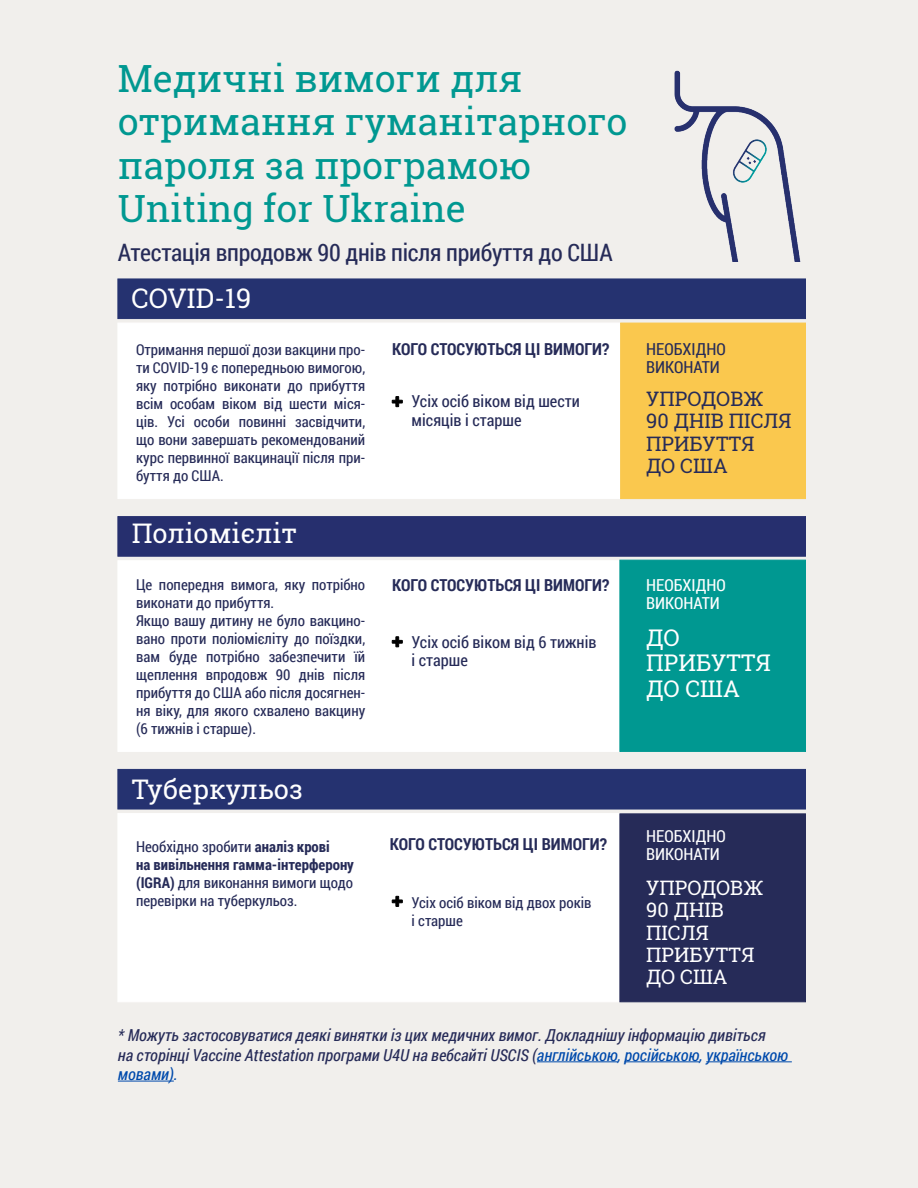
<style>
.page{position:relative;width:918px;height:1188px;background:#f1efec}
.page>*{position:absolute;margin:0;border:0;box-sizing:border-box;transform-origin:0 0}
.t1{font:37.5px/43.5px "Roboto Slab";color:#009891}
.t2{font:27px "Roboto Slab";color:#fff}
.t3{font:24px "Roboto Condensed";letter-spacing:-.01em;color:#262b58}
.t4{font:22.95px/25.7px "Roboto Slab";color:#fff}
.t5{font:19.95px/22.5px "Roboto Slab";color:#262b58}
.t6{font:19.95px/22.5px "Roboto Slab";color:#fff}
.t7{font:italic 16.5px/19.2px "Roboto Condensed";color:#262b58}
.t8{font:16.5px/18.1px "Roboto Condensed";color:#262b58}
.t9{font:700 16.5px "Roboto Condensed";color:#262b58}
.t10{font:16.5px/18.1px "Roboto Condensed";color:#fff}
.t11{font:15px/18px "Roboto Condensed";color:#262b58}
.s1{font-weight:700}
.s2{color:#004aac}
</style>
<div class="page">
<div style="left:118px;top:279px;width:687px;height:40px;background:#253270"></div>
<div style="left:118px;top:323px;width:502px;height:176px;background:#fff"></div>
<div style="left:621px;top:323px;width:184px;height:176px;background:#fac84e"></div>
<svg style="left:392px;top:397px;width:10px;height:10px"></svg>
<div style="left:118px;top:814px;width:502px;height:188px;background:#fff"></div>
<div style="left:620px;top:814px;width:185px;height:188px;background:#262b58;border:1px solid #262b58"></div>
<div style="left:118px;top:769px;width:687px;height:40px;background:#253270"></div>
<div style="left:118px;top:561px;width:502px;height:190px;background:#fff"></div>
<div style="left:620px;top:560px;width:185px;height:191px;background:#009891;border:1px solid #009891"></div>
<div style="left:118px;top:517px;width:687px;height:39px;background:#262f6e"></div>
<svg style="left:392px;top:637px;width:10px;height:10px"></svg>
<svg style="left:392px;top:896px;width:10px;height:10px"></svg>
<hr style="left:537px;top:1061px;width:81px;height:1px;background:#004aac">
<hr style="left:625px;top:1061px;width:75px;height:1px;background:#004aac">
<hr style="left:706px;top:1061px;width:86px;height:1px;background:#004aac">
<hr style="left:118px;top:1081px;width:56px;height:1px;background:#004aac">
<img style="left:674px;top:70px;width:127px;height:192px">
<h1 class="t1" style="left:118px;top:56px;width:511px">Медичні вимоги для отримання гуманітарного пароля за програмою<br>Uniting for Ukraine</h1>
<h3 class="t3" style="left:118px;top:239px;width:496px">Атестація впродовж 90 днів після прибуття до США</h3>
<h2 class="t2" style="left:131px;top:280px;width:121px">COVID-19</h2>
<p class="t11" style="left:136px;top:340px;width:231px;text-align:justify">Отримання першої дози вакцини про&shy;ти COVID-19 є попередньою вимогою, яку потрібно виконати до прибуття всім особам віком від шести міся&shy;ців. Усі особи повинні засвідчити, що вони завершать рекомендований курс первинної вакцинації після при&shy;буття до США.</p>
<h2 class="t2" style="left:132px;top:515px;width:167px">Поліомієліт</h2>
<p class="t11" style="left:136px;top:576px;width:231px">Це попередня вимога, яку потрібно виконати до прибуття.<br>Якщо вашу дитину не було вакцино&shy;вано проти поліомієліту до поїздки, вам буде потрібно забезпечити їй щеплення впродовж 90 днів після прибуття до США або після досягнен&shy;ня віку, для якого схвалено вакцину (6 тижнів і старше).</p>
<p class="t9" style="left:392px;top:337px;width:219px">КОГО СТОСУЮТЬСЯ ЦІ ВИМОГИ?</p>
<p class="t8" style="left:412px;top:393px;width:170px">Усіх осіб віком від шести місяців і старше</p>
<p class="t9" style="left:392px;top:573px;width:219px">КОГО СТОСУЮТЬСЯ ЦІ ВИМОГИ?</p>
<p class="t8" style="left:412px;top:633px;width:186px">Усіх осіб віком від 6 тижнів і старше</p>
<h2 class="t2" style="left:132px;top:770px;width:173px">Туберкульоз</h2>
<p class="t11" style="left:136px;top:838px;width:219px">Необхідно зробити <span class="s1">аналіз крові<br>на вивільнення гамма-інтерферону (IGRA)</span> для виконання вимоги щодо перевірки на туберкульоз.</p>
<p class="t9" style="left:390px;top:833px;width:219px">КОГО СТОСУЮТЬСЯ ЦІ ВИМОГИ?</p>
<p class="t11" style="left:412px;top:894px;width:181px">Усіх осіб віком від двох років і старше</p>
<p class="t8" style="left:646px;top:340px;width:81px">НЕОБХІДНО<br>ВИКОНАТИ</p>
<h3 class="t5" style="left:646px;top:387px;width:147px">УПРОДОВЖ<br>90 ДНІВ ПІСЛЯ<br>ПРИБУТТЯ<br>ДО США</h3>
<p class="t10" style="left:646px;top:576px;width:81px">НЕОБХІДНО<br>ВИКОНАТИ</p>
<h3 class="t4" style="left:646px;top:624px;width:126px">ДО<br>ПРИБУТТЯ<br>ДО США</h3>
<p class="t10" style="left:646px;top:827px;width:81px">НЕОБХІДНО<br>ВИКОНАТИ</p>
<h3 class="t6" style="left:646px;top:876px;width:119px">УПРОДОВЖ<br>90 ДНІВ<br>ПІСЛЯ<br>ПРИБУТТЯ<br>ДО США</h3>
<p class="t7" style="left:118px;top:1025px;width:672px">* Можуть застосовуватися деякі винятки із цих медичних вимог. Докладнішу інформацію дивіться<br>на сторінці Vaccine Attestation програми U4U на вебсайті USCIS (<span class="s2">англійською, російською, українською мовами).</span></p>
</div>
